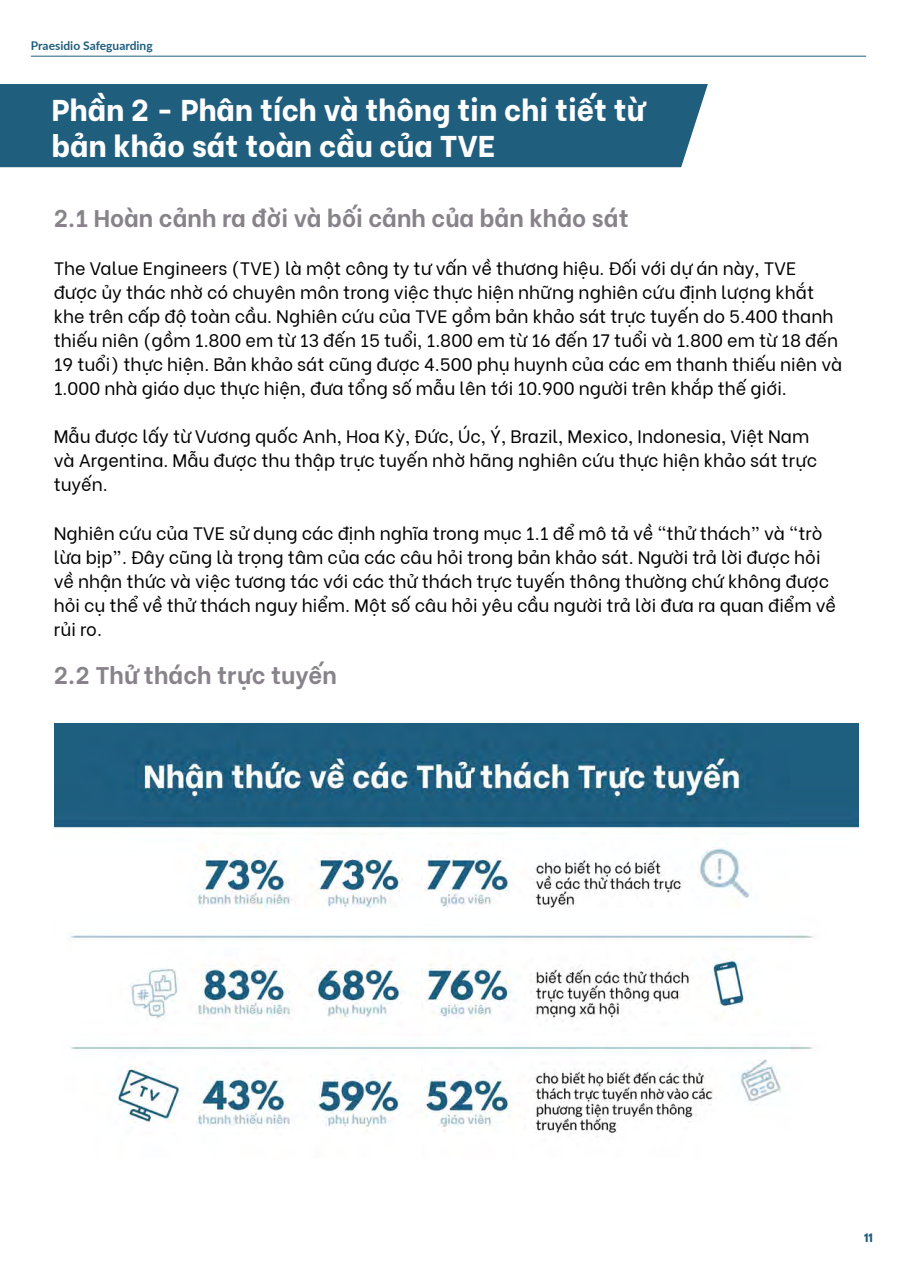
<style>
.page{position:relative;width:897px;height:1264px;background:#fff}
.page>*{position:absolute;margin:0;border:0;box-sizing:border-box;transform-origin:0 0}
.t1{font:800 30px/36px "Be Vietnam";color:#fff}
.t2{font:700 24px "Be Vietnam";color:#88838a}
.t3{font:18px/24px "Be Vietnam";color:#000}
.t4{font:700 12px "Lato";color:#1f5e7d}
.t5{font:700 10.5px "League Spartan";color:#1f5e7d}
</style>
<div class="page">
<hr style="left:31px;top:56px;width:835px;height:1px;background:#1f5e7d">
<div style="left:0;top:84px;width:707px;height:83px;background:#1f5e7d"></div>
<img style="left:54px;top:723px;width:804px;height:414px">
<p class="t4" style="left:31px;top:37px;width:123px">Praesidio Safeguarding</p>
<h1 class="t1" style="left:52px;top:89px;width:594px">Phần 2 - Phân tích và thông tin chi tiết từ bản khảo sát toàn cầu của TVE</h1>
<h2 class="t2" style="left:54px;top:199px;width:576px">2.1 Hoàn cảnh ra đời và bối cảnh của bản khảo sát</h2>
<p class="t3" style="left:54px;top:255px;width:790px">The Value Engineers (TVE) là một công ty tư vấn về thương hiệu. Đối với dự án này, TVE được ủy thác nhờ có chuyên môn trong việc thực hiện những nghiên cứu định lượng khắt khe trên cấp độ toàn cầu. Nghiên cứu của TVE gồm bản khảo sát trực tuyến do 5.400 thanh thiếu niên (gồm 1.800 em từ 13 đến 15 tuổi, 1.800 em từ 16 đến 17 tuổi và 1.800 em từ 18 đến 19 tuổi) thực hiện. Bản khảo sát cũng được 4.500 phụ huynh của các em thanh thiếu niên và 1.000 nhà giáo dục thực hiện, đưa tổng số mẫu lên tới 10.900 người trên khắp thế giới.</p>
<p class="t3" style="left:54px;top:423px;width:764px">Mẫu được lấy từ Vương quốc Anh, Hoa Kỳ, Đức, Úc, Ý, Brazil, Mexico, Indonesia, Việt Nam và Argentina. Mẫu được thu thập trực tuyến nhờ hãng nghiên cứu thực hiện khảo sát trực tuyến.</p>
<p class="t3" style="left:54px;top:519px;width:783px">Nghiên cứu của TVE sử dụng các định nghĩa trong mục 1.1 để mô tả về “thử thách” và “trò lừa bịp”. Đây cũng là trọng tâm của các câu hỏi trong bản khảo sát. Người trả lời được hỏi về nhận thức và việc tương tác với các thử thách trực tuyến thông thường chứ không được hỏi cụ thể về thử thách nguy hiểm. Một số câu hỏi yêu cầu người trả lời đưa ra quan điểm về rủi ro.</p>
<h2 class="t2" style="left:54px;top:655px;width:284px">2.2 Thử thách trực tuyến</h2>
<p class="t5" style="left:864px;top:1229px;width:10px">11</p>
</div>
